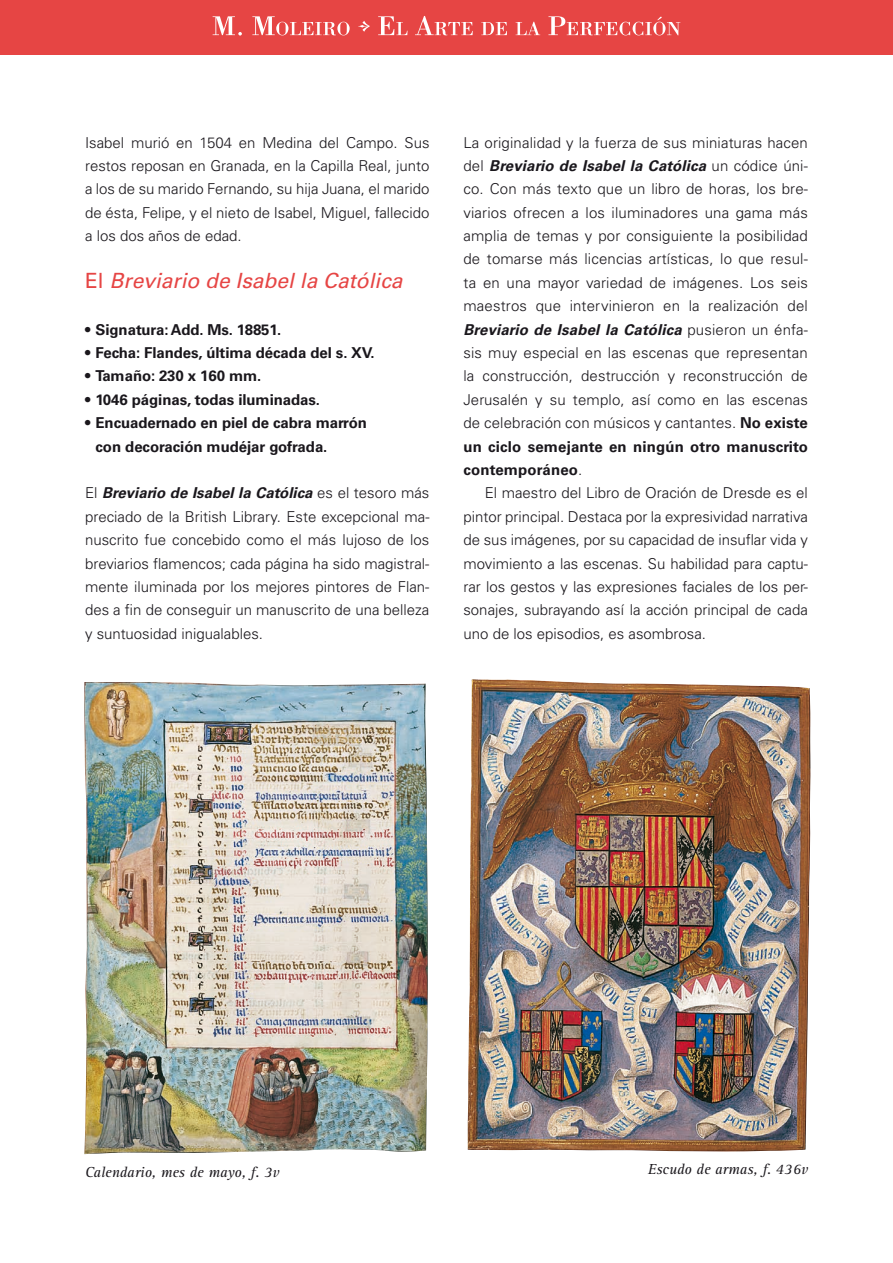
<style>
.page{position:relative;width:893px;height:1263px;background:#fff}
.page>*{position:absolute;margin:0;border:0;box-sizing:border-box;transform-origin:0 0}
.t1{font:italic 21px "Univers LT Std";color:#e64544}
.t2{font:300 15px/23.4px "Univers LT Std";color:#1a171c;text-align:justify}
.t3{font:700 15px/23.4px "Univers LT Std";letter-spacing:-.005em;color:#1a171c}
.t4{font:italic 15px "Rotis Serif";color:#1a171c}
.s1{font-style:normal}
.s2{font-weight:700;font-style:italic}
.s3{font-weight:700}
</style>
<div class="page">
<div style="left:0;top:0;width:893px;height:54px;background:#e64544"></div>
<svg style="left:213px;top:16px;width:29px;height:20px"></svg>
<svg style="left:252px;top:16px;width:98px;height:19px"></svg>
<svg style="left:358px;top:21px;width:11px;height:11px"></svg>
<svg style="left:378px;top:16px;width:29px;height:19px"></svg>
<svg style="left:415px;top:16px;width:58px;height:19px"></svg>
<svg style="left:481px;top:22px;width:26px;height:13px"></svg>
<svg style="left:516px;top:22px;width:24px;height:13px"></svg>
<svg style="left:548px;top:16px;width:132px;height:19px"></svg>
<img style="left:468px;top:679px;width:342px;height:472px">
<img style="left:84px;top:682px;width:344px;height:472px">
<p class="t2" style="left:85px;top:131px;width:346px">Isabel murió en 1504 en Medina del Campo. Sus restos reposan en Granada, en la Capilla Real, junto a los de su marido Fernando, su hija Juana, el marido de ésta, Felipe, y el nieto de Isabel, Miguel, fallecido a los dos años de edad.</p>
<h1 class="t1" style="left:85px;top:268px;width:319px"><span class="s1">El</span> Breviario de Isabel la Católica</h1>
<p class="t3" style="left:85px;top:318px;width:198px">• Signatura: Add. Ms. 18851.</p>
<p class="t3" style="left:85px;top:341px;width:291px">• Fecha: Flandes, última década del s. xv.</p>
<p class="t3" style="left:85px;top:365px;width:178px">• Tamaño: 230 x 160 mm.</p>
<p class="t3" style="left:85px;top:388px;width:237px">• 1046 páginas, todas iluminadas.</p>
<p class="t3" style="left:96px;top:411px;width:273px;text-indent:-10px">• Encuadernado en piel de cabra marrón con decoración mudéjar gofrada.</p>
<p class="t2" style="left:85px;top:481px;width:346px">El <span class="s2">Breviario de Isabel la Católica</span> es el tesoro más preciado de la British Library. Este excepcional ma&shy;nuscrito fue concebido como el más lujoso de los breviarios flamencos; cada página ha sido magistral&shy;mente iluminada por los mejores pintores de Flan&shy;des a fin de conseguir un manuscrito de una belleza y suntuosidad inigualables.</p>
<p class="t2" style="left:463px;top:131px;width:346px">La originalidad y la fuerza de sus miniaturas hacen del <span class="s2">Breviario de Isabel la Católica</span> un códice úni&shy;co. Con más texto que un libro de horas, los bre&shy;viarios ofrecen a los iluminadores una gama más amplia de temas y por consiguiente la posibilidad de tomarse más licencias artísticas, lo que resul&shy;ta en una mayor variedad de imágenes. Los seis maestros que intervinieron en la realización del <span class="s2">Breviario de Isabel la Católica</span> pusieron un énfa&shy;sis muy especial en las escenas que representan la construcción, destrucción y reconstrucción de Jerusalén y su templo, así como en las escenas de celebración con músicos y cantantes. <span class="s3">No existe un ciclo semejante en ningún otro manuscrito contemporáneo</span>.</p>
<p class="t2" style="left:463px;top:481px;width:346px;text-indent:21px">El maestro del Libro de Oración de Dresde es el pintor principal. Destaca por la expresividad narrativa de sus imágenes, por su capacidad de insuflar vida y movimiento a las escenas. Su habilidad para captu&shy;rar los gestos y las expresiones faciales de los per&shy;sonajes, subrayando así la acción principal de cada uno de los episodios, es asombrosa.</p>
<p class="t4" style="left:85px;top:1164px;width:196px">Calendario, mes de mayo, f. 3v</p>
<p class="t4" style="left:648px;top:1161px;width:162px">Escudo de armas, f. 436v</p>
</div>
